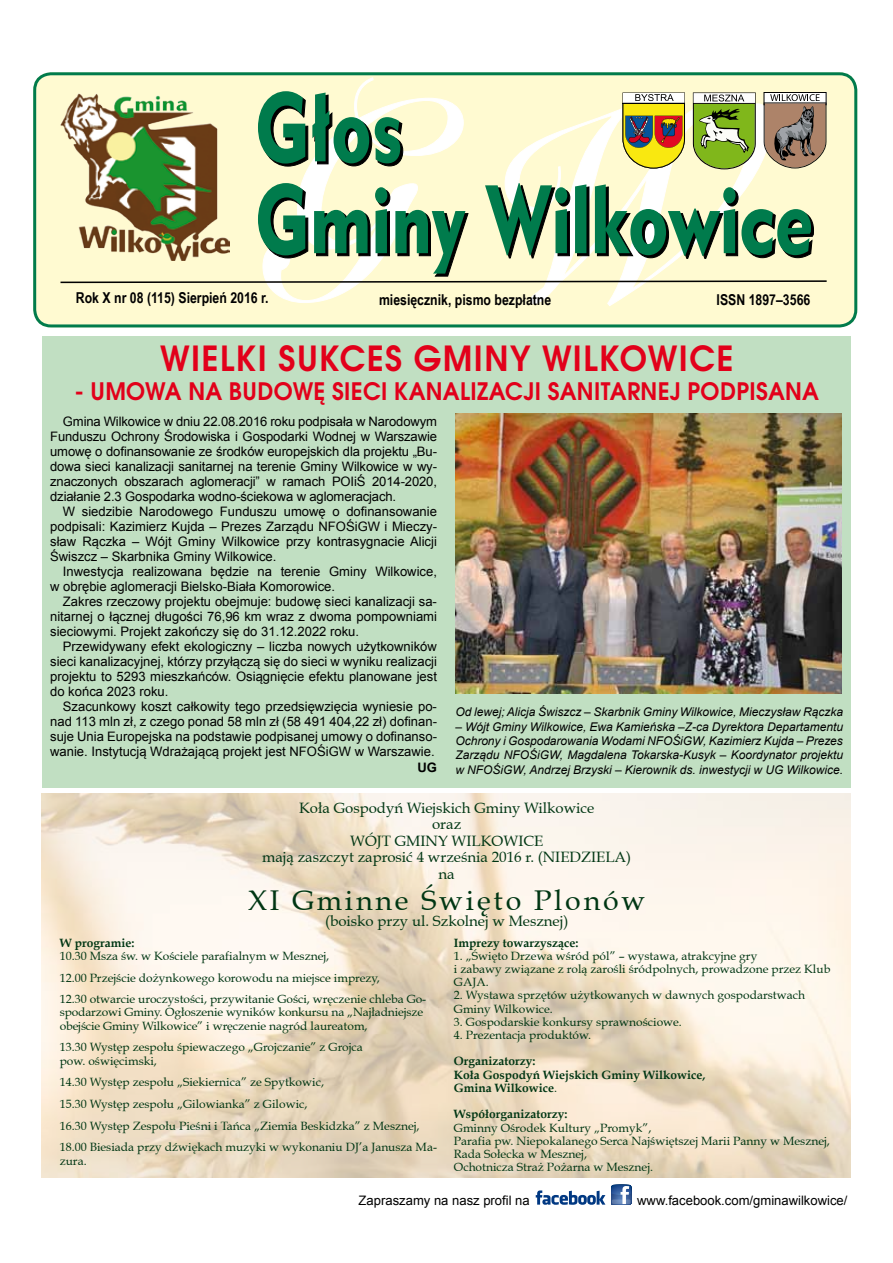
<style>
.page{position:relative;width:893px;height:1263px;background:#fff}
.page>*{position:absolute;margin:0;border:0;box-sizing:border-box;transform-origin:0 0}
.t1{font:34.5px "Avant Gar Got Itc LOT Dem";letter-spacing:.045em;color:#e2001a;scale:.95 1}
.t2{font:28.5px "Book Antiqua";letter-spacing:.1em;color:#003613}
.t3{font:24px "Avant Gar Got Itc LOT Dem";letter-spacing:.015em;color:#e2001a;scale:.95 1}
.t4{font:15px/16.5px "Book Antiqua";color:#003613;text-align:center}
.t5{font:700 15px "Arial Narrow";color:#000}
.t6{font:13.05px/15px "Arial";color:#000;text-align:justify}
.t7{font:700 13.05px "Arial";color:#000}
.t8{font:12px/13.2px "Book Antiqua";color:#003613}
.t9{font:italic 12px/14.4px "Arial";color:#000;text-align:justify}
.t10{font:700 12px/13.2px "Book Antiqua";color:#003613}
.s1{font-weight:400}
</style>
<div class="page">
<div style="left:42px;top:337px;width:808px;height:451px;background:#c1dfc2"></div>
<img style="left:455px;top:414px;width:387px;height:279px">
<div style="left:34px;top:73px;width:823px;height:254px;background:#fffad1"></div>
<svg style="left:59px;top:78px;width:769px;height:225px;background:#c5d2ac"></svg>
<hr style="left:623px;top:103px;width:62px;height:1px;background:#000">
<img style="left:60px;top:94px;width:169px;height:167px">
<div style="left:33px;top:72px;width:824px;height:255px;border:3px solid #017b4c;border-radius:16px"></div>
<svg style="left:611px;top:1185px;width:20px;height:20px"></svg>
<svg style="left:612px;top:1199px;width:19px;height:5px"></svg>
<svg style="left:536px;top:1190px;width:69px;height:15px"></svg>
<p class="t5" style="left:76px;top:287px;width:194px">Rok X nr 08 (115) Sierpień 2016 r.</p>
<p class="t5" style="left:379px;top:288px;width:174px">miesięcznik, pismo bezpłatne</p>
<p class="t5" style="left:717px;top:288px;width:95px">ISSN 1897–3566</p>
<h1 class="t1" style="left:160px;top:336px;width:605px">WIELKI SUKCES GMINY WILKOWICE</h1>
<h3 class="t3" style="left:74px;top:376px;width:785px">- UMOWA NA BUDOWĘ SIECI KANALIZACJI SANITARNEJ PODPISANA</h3>
<p class="t6" style="left:50px;top:414px;width:388px;text-indent:13px">Gmina Wilkowice w dniu 22.08.2016 roku podpisała w Narodowym Funduszu Ochrony Środowiska i Gospodarki Wodnej w Warszawie umowę o dofinansowanie ze środków europejskich dla projektu „Bu&shy;dowa sieci kanalizacji sanitarnej na terenie Gminy Wilkowice w wy&shy;znaczonych obszarach aglomeracji” w ramach POIiŚ 2014‑2020, działanie 2.3 Gospodarka wodno-ściekowa w aglomeracjach.</p>
<p class="t6" style="left:50px;top:504px;width:388px;text-indent:13px">W siedzibie Narodowego Funduszu umowę o dofinansowanie podpisali: Kazimierz Kujda – Prezes Zarządu NFOŚiGW i Mieczy&shy;sław Rączka – Wójt Gminy Wilkowice przy kontrasygnacie Alicji Świszcz – Skarbnika Gminy Wilkowice.</p>
<p class="t6" style="left:50px;top:564px;width:388px;text-indent:13px">Inwestycja realizowana będzie na terenie Gminy Wilkowice, w obrębie aglomeracji Bielsko-Biała Komorowice.</p>
<p class="t6" style="left:50px;top:594px;width:388px;text-indent:13px">Zakres rzeczowy projektu obejmuje: budowę sieci kanalizacji sa&shy;nitarnej o łącznej długości 76,96 km wraz z dwoma pompowniami sieciowymi. Projekt zakończy się do 31.12.2022 roku.</p>
<p class="t6" style="left:50px;top:639px;width:388px;text-indent:13px">Przewidywany efekt ekologiczny – liczba nowych użytkowników sieci kanalizacyjnej, którzy przyłączą się do sieci w wyniku realizacji projektu to 5293 mieszkańców. Osiągnięcie efektu planowane jest do końca 2023 roku.</p>
<p class="t6" style="left:50px;top:699px;width:388px;text-indent:13px">Szacunkowy koszt całkowity tego przedsięwzięcia wyniesie po&shy;nad 113 mln zł, z czego ponad 58 mln zł (58 491 404,22 zł) dofinan&shy;suje Unia Europejska na podstawie podpisanej umowy o dofinanso&shy;wanie. Instytucją Wdrażającą projekt jest NFOŚiGW w Warszawie.</p>
<p class="t7" style="left:417px;top:759px;width:21px">UG</p>
<p class="t9" style="left:455px;top:705px;width:389px">Od lewej; Alicja Świszcz – Skarbnik Gminy Wilkowice, Mieczysław Rączka</p>
<p class="t9" style="left:455px;top:719px;width:389px">– Wójt Gminy Wilkowice, Ewa Kamieńska –Z-ca Dyrektora Departamentu Ochrony i Gospodarowania Wodami NFOŚiGW, Kazimierz Kujda – Prezes Zarządu NFOŚiGW, Magdalena Tokarska-Kusyk – Koordynator projektu w NFOŚiGW, Andrzej Brzyski – Kierownik ds. inwestycji w UG Wilkowice.</p>
<p class="t4" style="left:262px;top:799px;width:370px">Koła Gospodyń Wiejskich Gminy Wilkowice<br>oraz<br>WÓJT GMINY WILKOWICE<br>mają zaszczyt zaprosić 4 września 2016 r. (NIEDZIELA) na</p>
<h2 class="t2" style="left:248px;top:883px;width:399px">XI Gminne Święto Plonów</h2>
<p class="t4" style="left:325px;top:913px;width:245px">(boisko przy ul. Szkolnej w Mesznej)</p>
<p class="t10" style="left:60px;top:936px;width:76px">W programie:</p>
<p class="t8" style="left:60px;top:945px;width:368px;line-height:21.8px">10.30 Msza św. w Kościele parafialnym w Mesznej,<br>12.00 Przejście dożynkowego korowodu na miejsce imprezy,<br>12.30 otwarcie uroczystości, przywitanie Gości, wręczenie chleba Go-</p>
<p class="t8" style="left:60px;top:1006px;width:365px">spodarzowi Gminy. Ogłoszenie wyników konkursu na „Najładniejsze obejście Gminy Wilkowice” i wręczenie nagród laureatom,</p>
<p class="t8" style="left:60px;top:1041px;width:305px">13.30 Występ zespołu śpiewaczego „Grojczanie” z Grojca pow. oświęcimski,</p>
<p class="t8" style="left:60px;top:1071px;width:379px;line-height:21.8px">14.30 Występ zespołu „Siekiernica” ze Spytkowic,<br>15.30 Występ zespołu „Gilowianka” z Gilowic,<br>16.30 Występ Zespołu Pieśni i Tańca „Ziemia Beskidzka” z Mesznej, 18.00 Biesiada przy dźwiękach muzyki w wykonaniu DJ’a Janusza Ma-</p>
<p class="t8" style="left:60px;top:1154px;width:28px">zura.</p>
<p class="t10" style="left:454px;top:936px;width:126px">Imprezy towarzyszące:</p>
<p class="t8" style="left:454px;top:949px;width:378px">1. „Święto Drzewa wśród pól” – wystawa, atrakcyjne gry<br>i zabawy związane z rolą zarośli śródpolnych, prowadzone przez Klub<br>GAJA.</p>
<p class="t8" style="left:454px;top:989px;width:353px">2. Wystawa sprzętów użytkowanych w dawnych gospodarstwach<br>Gminy Wilkowice.</p>
<p class="t8" style="left:454px;top:1015px;width:230px">3. Gospodarskie konkursy sprawnościowe.</p>
<p class="t8" style="left:454px;top:1028px;width:139px">4. Prezentacja produktów.</p>
<p class="t10" style="left:454px;top:1055px;width:253px">Organizatorzy:<br>Koła Gospodyń Wiejskich Gminy Wilkowice,<br>Gmina Wilkowice<span class="s1">.</span></p>
<p class="t10" style="left:454px;top:1107px;width:115px">Współorganizatorzy:</p>
<p class="t8" style="left:454px;top:1121px;width:377px">Gminny Ośrodek Kultury „Promyk”,<br>Parafia pw. Niepokalanego Serca Najświętszej Marii Panny w Mesznej, Rada Sołecka w Mesznej,<br>Ochotnicza Straż Pożarna w Mesznej.</p>
<p class="t6" style="left:359px;top:1193px;width:173px">Zapraszamy na nasz profil na</p>
<p class="t6" style="left:637px;top:1193px;width:212px">www.facebook.com/gminawilkowice/</p>
</div>
